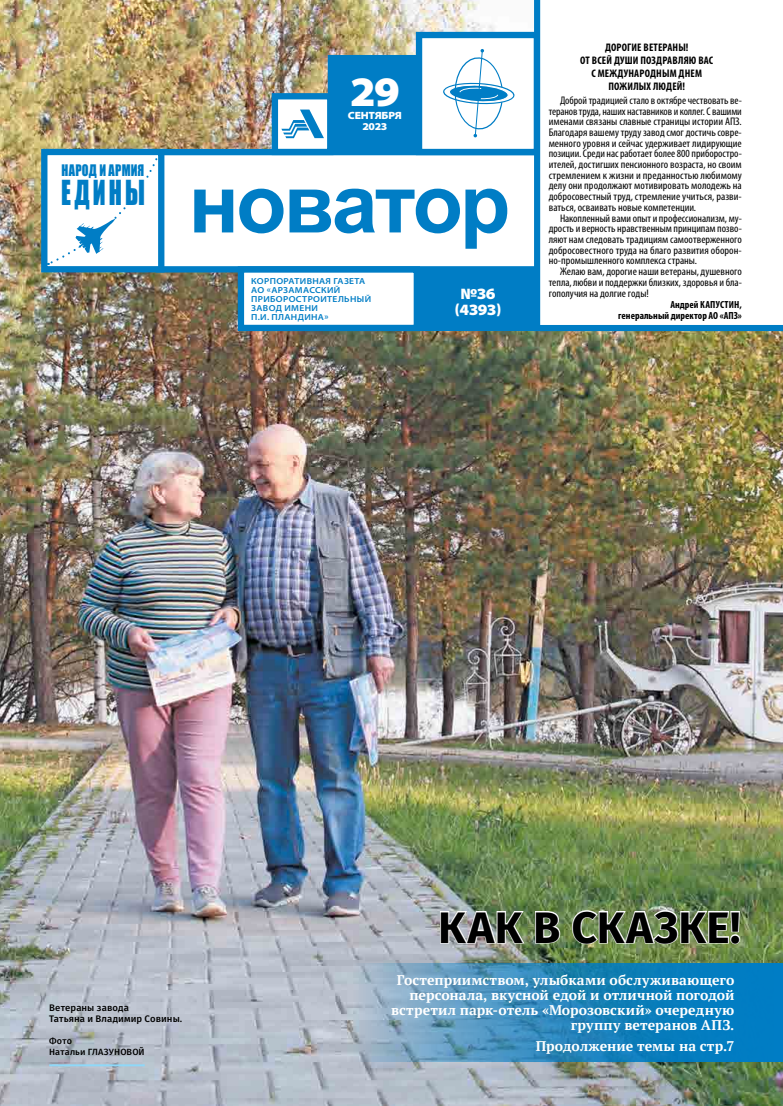
<style>
.page{position:relative;width:783px;height:1106px;background:#fff}
.page>*{position:absolute;margin:0;border:0;box-sizing:border-box;transform-origin:0 0}
.t1{font:700 82.6px "Arial";color:#007dc5}
.t2{font:700 44px "Fira Sans OT";letter-spacing:.085em;color:#000}
.t3{font:900 semi-expanded 42.1px "Myriad Pro";color:#fff}
.t4{font:31.7px "Impact";letter-spacing:.125em;color:#007dc5;scale:.75 1}
.t5{font:900 semi-expanded 15.8px/15.7px "Myriad Pro";letter-spacing:-.04em;color:#fff;text-align:center}
.t6{font:14.6px "Impact";letter-spacing:.02em;color:#007dc5;scale:.85 1}
.t7{font:700 14px/15px "PT Serif";letter-spacing:.005em;color:#fff;text-align:right}
.t8{font:condensed 11px/10.7px "Myriad Pro";color:#000;text-align:justify}
.t9{font:condensed 11px/10.7px "Myriad Pro";color:#000;text-align:justify;scale:1.05 1}
.t10{font:700 condensed 11px/13px "Myriad Pro";letter-spacing:.015em;color:#000;text-align:center}
.t11{font:900 semi-expanded 10.5px/10.5px "Myriad Pro";letter-spacing:-.025em;color:#fff;text-align:center}
.t12{font:700 condensed 10.3px/11px "Myriad Pro";letter-spacing:.005em;color:#000;text-align:right}
.t13{font:9.5px/11px "Fira Sans OT Medium";letter-spacing:.01em;color:#000}
.t14{font:9px/11px "Fira Sans OT Medium";letter-spacing:.015em;color:#000}
.t15{font:600 semi-expanded 8.7px/8.9px "Myriad Pro";letter-spacing:.04em;color:#007dc5}
</style>
<div class="page">
<img style="left:0;top:0;width:782px;height:1106px">
<div style="left:159px;top:152px;width:381px;height:117px;background:#fff"></div>
<div style="left:156px;top:149px;width:387px;height:123px;border:6px solid #007dc5"></div>
<div style="left:331px;top:58px;width:87px;height:88px;background:#007dc5"></div>
<div style="left:327px;top:55px;width:95px;height:94px;border:6px solid #007dc5"></div>
<div style="left:241px;top:269px;width:175px;height:59px;background:#fff"></div>
<div style="left:238px;top:266px;width:182px;height:65px;border:6px solid #007dc5"></div>
<div style="left:272px;top:93px;width:61px;height:62px;background:#fff;border:6px solid #007dc5"></div>
<svg style="left:281px;top:110px;width:43px;height:28px"></svg>
<div style="left:419px;top:272px;width:118px;height:59px;background:#007dc5"></div>
<div style="left:416px;top:32px;width:124px;height:123px;background:#fff;border:6px solid #007dc5"></div>
<svg style="left:443px;top:49px;width:72px;height:88px"></svg>
<svg style="left:41px;top:149px;width:123px;height:123px;fill:#007dc5"></svg>
<svg style="left:48px;top:152px;width:112px;height:113px"></svg>
<img style="left:439px;top:910px;width:87px;height:35px">
<svg style="left:534px;top:910px;width:27px;height:34px"></svg>
<svg style="left:570px;top:909px;width:171px;height:36px"></svg>
<svg style="left:534px;top:0;width:248px;height:331px"></svg>
<svg style="left:353px;top:963px;width:429px;height:99px"></svg>
<hr style="left:49px;top:1064px;width:96px;height:2px;background:#8ed8f8">
<h3 class="t6" style="left:62px;top:159px;width:99px">НАРОД И АРМИЯ</h3>
<h3 class="t4" style="left:61px;top:168px;width:113px">ЕДИНЫ</h3>
<h3 class="t3" style="left:349px;top:63px;width:52px">29</h3>
<p class="t11" style="left:348px;top:110px;width:55px">сентября<br>2023</p>
<h1 class="t1" style="left:189px;top:145px;width:323px">новатор</h1>
<p class="t15" style="left:251px;top:276px;width:121px">корпоративная газета<br>АО «Арзамасский приборостроительный завод имени<br>П.И. Пландина»</p>
<h3 class="t5" style="left:454px;top:285px;width:49px">№36 (4393)</h3>
<p class="t10" style="left:580px;top:41px;width:135px">Дорогие ветераны!<br>От всей души поздравляю вас с Международным днем пожилых людей!</p>
<p class="t8" style="left:548px;top:95px;width:195px;text-indent:11px">Доброй традицией стало в октябре чествовать ве&shy;теранов труда, наших наставников и коллег. С вашими именами связаны славные страницы истории АПЗ.<br>Благодаря вашему труду завод смог достичь совре&shy;менного уровня и сейчас удерживает лидирующие позиции. Среди нас работает более 800 приборостро&shy;ителей, достигших пенсионного возраста, но своим стремлением к жизни и преданностью любимому делу они продолжают мотивировать молодежь на добросовестный труд, стремление учиться, разви&shy;ваться, осваивать новые компетенции.</p>
<p class="t8" style="left:548px;top:212px;width:195px;text-indent:11px">Накопленный вами опыт и профессионализм, му&shy;дрость и верность нравственным принципам позво&shy;ляют нам следовать традициям самоотверженного добросовестного труда на благо развития оборон&shy;но-промышленного комплекса страны.</p>
<p class="t9" style="left:548px;top:266px;width:185px;text-indent:11px">Желаю вам, дорогие наши ветераны, душевного тепла, любви и поддержки близких, здоровья и бла&shy;гополучия на долгие годы!</p>
<p class="t12" style="left:618px;top:298px;width:125px">Андрей Капустин, генеральный директор АО «АПЗ»</p>
<p class="t13" style="left:49px;top:1002px;width:135px">Ветераны завода<br>Татьяна и Владимир Совины.</p>
<p class="t14" style="left:49px;top:1036px;width:97px">Фото<br>Натальи ГЛАЗУНОВОЙ</p>
<h2 class="t2" style="left:438px;top:896px;width:304px">Как в сказке!</h2>
<p class="t7" style="left:391px;top:972px;width:344px">Гостеприимством, улыбками обслуживающего персонала, вкусной едой и отличной погодой встретил парк-отель «Морозовский» очередную группу ветеранов АПЗ.</p>
<p class="t7" style="left:535px;top:1037px;width:200px">Продолжение темы на стр.7</p>
</div>
